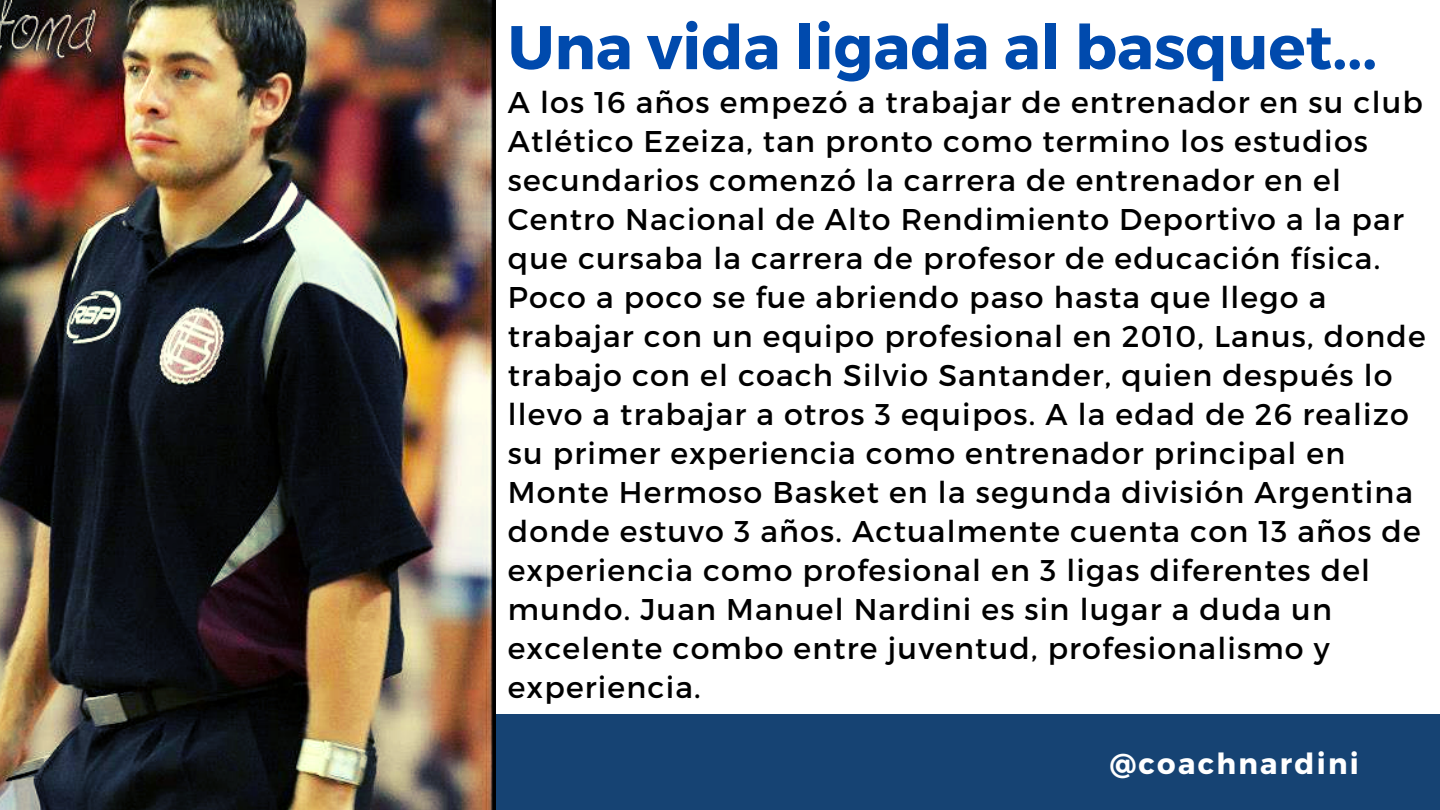
<style>
.page{position:relative;width:1440px;height:810px;background:#fff}
.page>*{position:absolute;margin:0;border:0;box-sizing:border-box;transform-origin:0 0}
.t1{font:700 61.6px "Montserrat";color:#004aad}
.t2{font:30px/39px "Montserrat";letter-spacing:.04em;color:#000}
.t3{font:700 29px "Montserrat";letter-spacing:.08em;color:#fff}
</style>
<div class="page">
<div style="left:0;top:714px;width:1440px;height:96px;background:#164373"></div>
<img style="left:0;top:0;width:495px;height:810px">
<p class="t1" style="left:508px;top:7px;width:871px">Una vida ligada al basquet...</p>
<p class="t2" style="left:508px;top:82px;width:919px">A los 16 años empezó a trabajar de entrenador en su club Atlético Ezeiza, tan pronto como termino los estudios secundarios comenzó la carrera de entrenador en el Centro Nacional de Alto Rendimiento Deportivo a la par que cursaba la carrera de profesor de educación física.<br>Poco a poco se fue abriendo paso hasta que llego a trabajar con un equipo profesional en 2010, Lanus, donde trabajo con el coach Silvio Santander, quien después lo llevo a trabajar a otros 3 equipos. A la edad de 26 realizo su primer experiencia como entrenador principal en Monte Hermoso Basket en la segunda división Argentina donde estuvo 3 años. Actualmente cuenta con 13 años de experiencia como profesional en 3 ligas diferentes del mundo. Juan Manuel Nardini es sin lugar a duda un excelente combo entre juventud, profesionalismo y experiencia.</p>
<p class="t3" style="left:1110px;top:745px;width:251px">@coachnardini</p>
</div>
